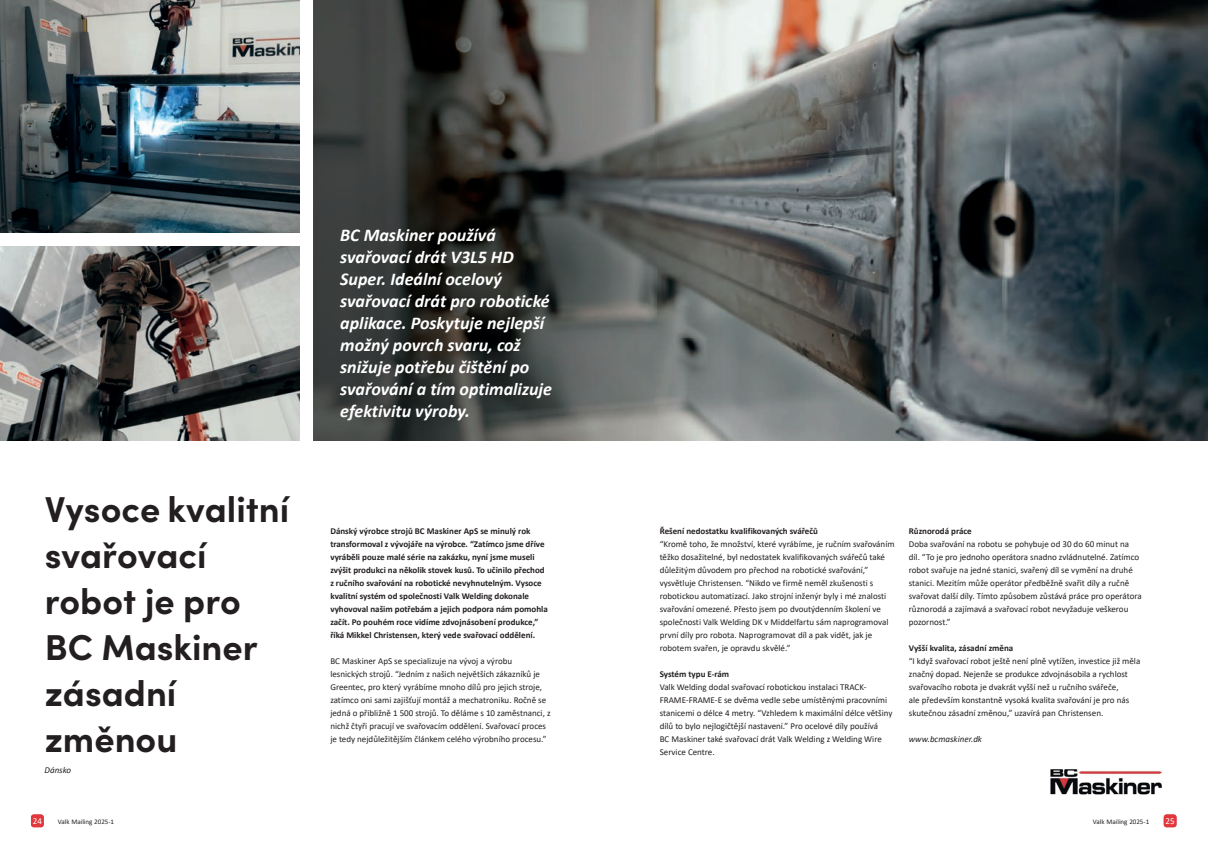
<style>
.page{position:relative;width:1208px;height:859px;background:#fff}
.page>*{position:absolute;margin:0;border:0;box-sizing:border-box;transform-origin:0 0}
.t1{font:700 36px/46px "Sofia Pro";color:#231f20}
.t2{font:italic 700 18px/22px "Calibri";color:#fff}
.t3{font:9px/13px "Calibri";color:#231f20}
.t4{font:700 9px/13px "Calibri";color:#231f20}
.t5{font:italic 9px "Calibri";color:#231f20}
.t6{font:9px "Calibri";color:#fff}
.t7{font:7px "Calibri";color:#231f20}
</style>
<div class="page">
<div style="left:31px;top:814px;width:13px;height:13px;background:#e1373d;border-radius:3px"></div>
<div style="left:1163px;top:814px;width:13px;height:13px;background:#e1373d;border-radius:3px"></div>
<img style="left:313px;top:0;width:895px;height:441px">
<img style="left:0;top:0;width:299px;height:232px">
<img style="left:0;top:246px;width:299px;height:195px">
<img style="left:1050px;top:769px;width:112px;height:26px">
<h1 class="t1" style="left:45px;top:483px;width:246px">Vysoce kvalitní svařovací robot je pro<br>BC Maskiner zásadní změnou</h1>
<p class="t5" style="left:45px;top:763px;width:28px">Dánsko</p>
<h2 class="t2" style="left:340px;top:223px;width:213px">BC Maskiner používá svařovací drát V3L5 HD<br>Super. Ideální ocelový svařovací drát pro robotické aplikace. Poskytuje nejlepší možný povrch svaru, což snižuje potřebu čištění po svařování a tím optimalizuje efektivitu výroby.</h2>
<p class="t4" style="left:330px;top:524px;width:219px">Dánský výrobce strojů BC Maskiner ApS se minulý rok transformoval z vývojáře na výrobce. “Zatímco jsme dříve vyráběli pouze malé série na zakázku, nyní jsme museli zvýšit produkci na několik stovek kusů. To učinilo přechod z ručního svařování na robotické nevyhnutelným. Vysoce kvalitní systém od společnosti Valk Welding dokonale vyhovoval našim potřebám a jejich podpora nám pomohla začít. Po pouhém roce vidíme zdvojnásobení produkce,” říká Mikkel Christensen, který vede svařovací oddělení.</p>
<p class="t3" style="left:330px;top:654px;width:222px">BC Maskiner ApS se specializuje na vývoj a výrobu lesnických strojů. “Jedním z našich největších zákazníků je Greentec, pro který vyrábíme mnoho dílů pro jejich stroje, zatímco oni sami zajišťují montáž a mechatroniku. Ročně se jedná o přibližně 1 500 strojů. To děláme s 10 zaměstnanci, z nichž čtyři pracují ve svařovacím oddělení. Svařovací proces je tedy nejdůležitějším článkem celého výrobního procesu.”</p>
<p class="t4" style="left:660px;top:524px;width:160px">Řešení nedostatku kvalifikovaných svářečů</p>
<p class="t3" style="left:660px;top:537px;width:236px">“Kromě toho, že množství, které vyrábíme, je ručním svařováním těžko dosažitelné, byl nedostatek kvalifikovaných svářečů také důležitým důvodem pro přechod na robotické svařování,” vysvětluje Christensen. “Nikdo ve firmě neměl zkušenosti s robotickou automatizací. Jako strojní inženýr byly i mé znalosti svařování omezené. Přesto jsem po dvoutýdenním školení ve společnosti Valk Welding DK v Middelfartu sám naprogramoval první díly pro robota. Naprogramovat díl a pak vidět, jak je robotem svařen, je opravdu skvělé.”</p>
<p class="t4" style="left:660px;top:667px;width:71px">Systém typu E-rám</p>
<p class="t3" style="left:660px;top:680px;width:234px">Valk Welding dodal svařovací robotickou instalaci TRACK-FRAME-FRAME-E se dvěma vedle sebe umístěnými pracovními stanicemi o délce 4 metry. “Vzhledem k maximální délce většiny dílů to bylo nejlogičtější nastavení.” Pro ocelové díly používá<br>BC Maskiner také svařovací drát Valk Welding z Welding Wire Service Centre.</p>
<p class="t4" style="left:909px;top:524px;width:64px">Různorodá práce</p>
<p class="t3" style="left:909px;top:537px;width:234px">Doba svařování na robotu se pohybuje od 30 do 60 minut na díl. “To je pro jednoho operátora snadno zvládnutelné. Zatímco robot svařuje na jedné stanici, svařený díl se vymění na druhé stanici. Mezitím může operátor předběžně svařit díly a ručně svařovat další díly. Tímto způsobem zůstává práce pro operátora různorodá a zajímavá a svařovací robot nevyžaduje veškerou pozornost.”</p>
<p class="t4" style="left:909px;top:641px;width:106px">Vyšší kvalita, zásadní změna</p>
<p class="t3" style="left:909px;top:654px;width:233px">“I když svařovací robot ještě není plně vytížen, investice již měla značný dopad. Nejenže se produkce zdvojnásobila a rychlost svařovacího robota je dvakrát vyšší než u ručního svářeče,<br>ale především konstantně vysoká kvalita svařování je pro nás skutečnou zásadní změnou,” uzavírá pan Christensen.</p>
<p class="t5" style="left:909px;top:732px;width:75px">www.bcmaskiner.dk</p>
<p class="t6" style="left:33px;top:815px;width:11px">24</p>
<p class="t7" style="left:58px;top:817px;width:58px">Valk Mailing 2025-1</p>
<p class="t7" style="left:1093px;top:817px;width:58px">Valk Mailing 2025-1</p>
<p class="t6" style="left:1165px;top:815px;width:11px">25</p>
</div>
